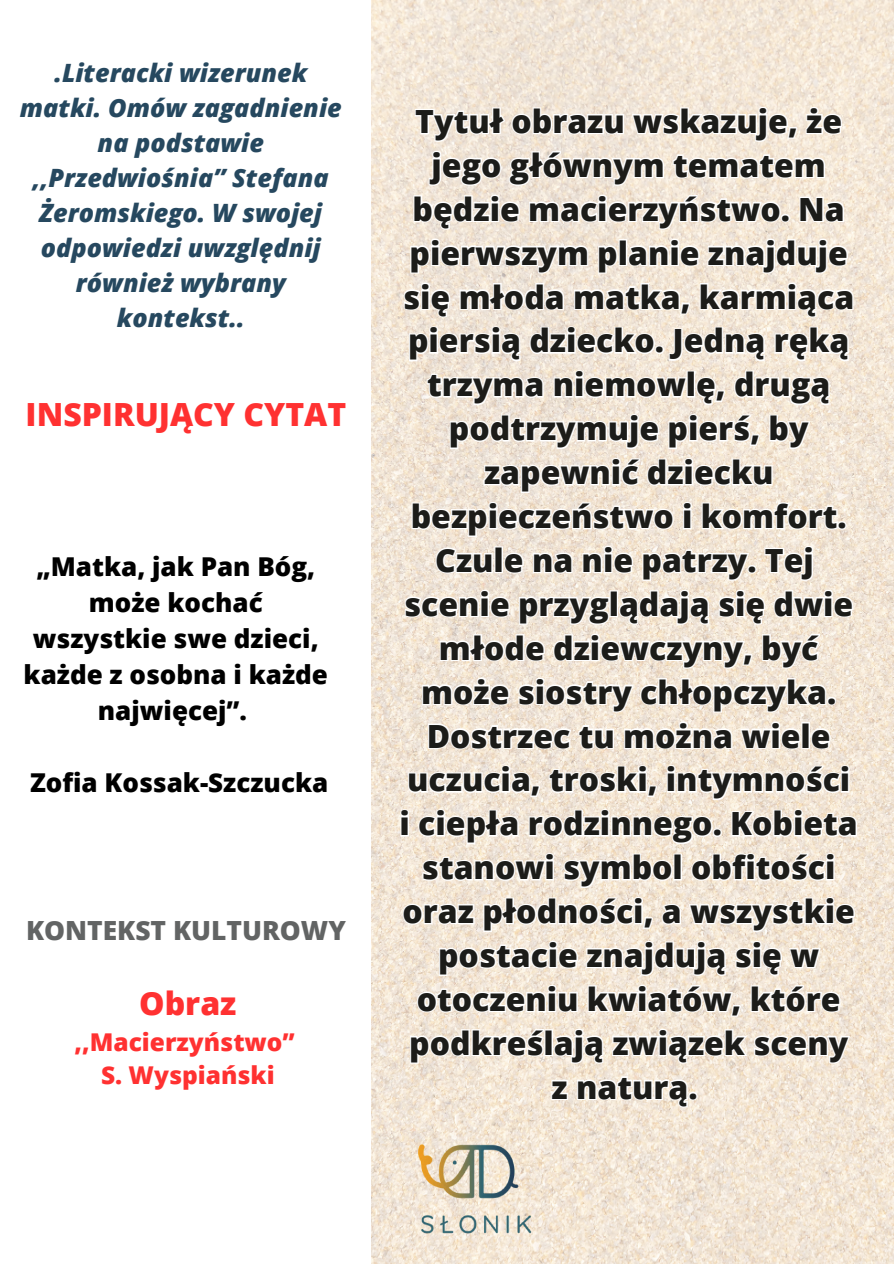
<style>
.page{position:relative;width:894px;height:1264px;background:#fff}
.page>*{position:absolute;margin:0;border:0;box-sizing:border-box;transform-origin:0 0}
.t1{font:800 31.95px/43.8px "Open Sans";color:#1c1c19;text-align:center}
.t2{font:800 31.95px "Open Sans";color:#ff3131}
.t3{font:800 26.4px "Open Sans";color:#626464}
.t4{font:800 25.95px/36px "Open Sans";color:#000;text-align:center}
.t5{font:italic 800 25.2px/35px "Open Sans";color:#26485f;text-align:center}
.t6{font:800 24.45px "Open Sans";color:#ff3131}
</style>
<div class="page">
<img style="left:372px;top:0;width:521px;height:1263px">
<svg style="left:413px;top:105px;width:430px;height:82px"></svg>
<svg style="left:402px;top:193px;width:452px;height:169px"></svg>
<svg style="left:425px;top:368px;width:408px;height:126px"></svg>
<svg style="left:410px;top:500px;width:438px;height:38px"></svg>
<svg style="left:402px;top:544px;width:452px;height:207px"></svg>
<svg style="left:399px;top:763px;width:459px;height:82px"></svg>
<svg style="left:420px;top:851px;width:416px;height:38px"></svg>
<svg style="left:401px;top:895px;width:455px;height:122px"></svg>
<svg style="left:408px;top:1026px;width:443px;height:39px"></svg>
<svg style="left:549px;top:1074px;width:150px;height:34px"></svg>
<img style="left:399px;top:1135px;width:156px;height:103px">
<h3 class="t5" style="left:20px;top:55px;width:323px">.Literacki wizerunek matki. Omów zagadnienie na podstawie ,,Przedwiośnia” Stefana<br>Żeromskiego. W swojej odpowiedzi uwzględnij również wybrany kontekst..</h3>
<p class="t2" style="left:26px;top:392px;width:322px">INSPIRUJĄCY CYTAT</p>
<p class="t4" style="left:24px;top:548px;width:306px">„Matka, jak Pan Bóg, może kochać wszystkie swe dzieci, każde z osobna i każde najwięcej”.</p>
<p class="t4" style="left:30px;top:764px;width:300px">Zofia Kossak-Szczucka</p>
<h1 class="t3" style="left:26px;top:912px;width:321px">KONTEKST KULTUROWY</h1>
<p class="t2" style="left:139px;top:980px;width:99px">Obraz</p>
<p class="t6" style="left:75px;top:1024px;width:222px">,,Macierzyństwo”</p>
<p class="t6" style="left:101px;top:1058px;width:175px">S. Wyspiański</p>
<p class="t1" style="left:399px;top:99px;width:459px">Tytuł obrazu wskazuje, że jego głównym tematem będzie macierzyństwo. Na pierwszym planie znajduje się młoda matka, karmiąca piersią dziecko. Jedną ręką trzyma niemowlę, drugą podtrzymuje pierś, by zapewnić dziecku bezpieczeństwo i komfort.<br>Czule na nie patrzy. Tej scenie przyglądają się dwie młode dziewczyny, być może siostry chłopczyka.<br>Dostrzec tu można wiele uczucia, troski, intymności i ciepła rodzinnego. Kobieta stanowi symbol obfitości oraz płodności, a wszystkie postacie znajdują się w otoczeniu kwiatów, które podkreślają związek sceny z naturą.</p>
</div>
